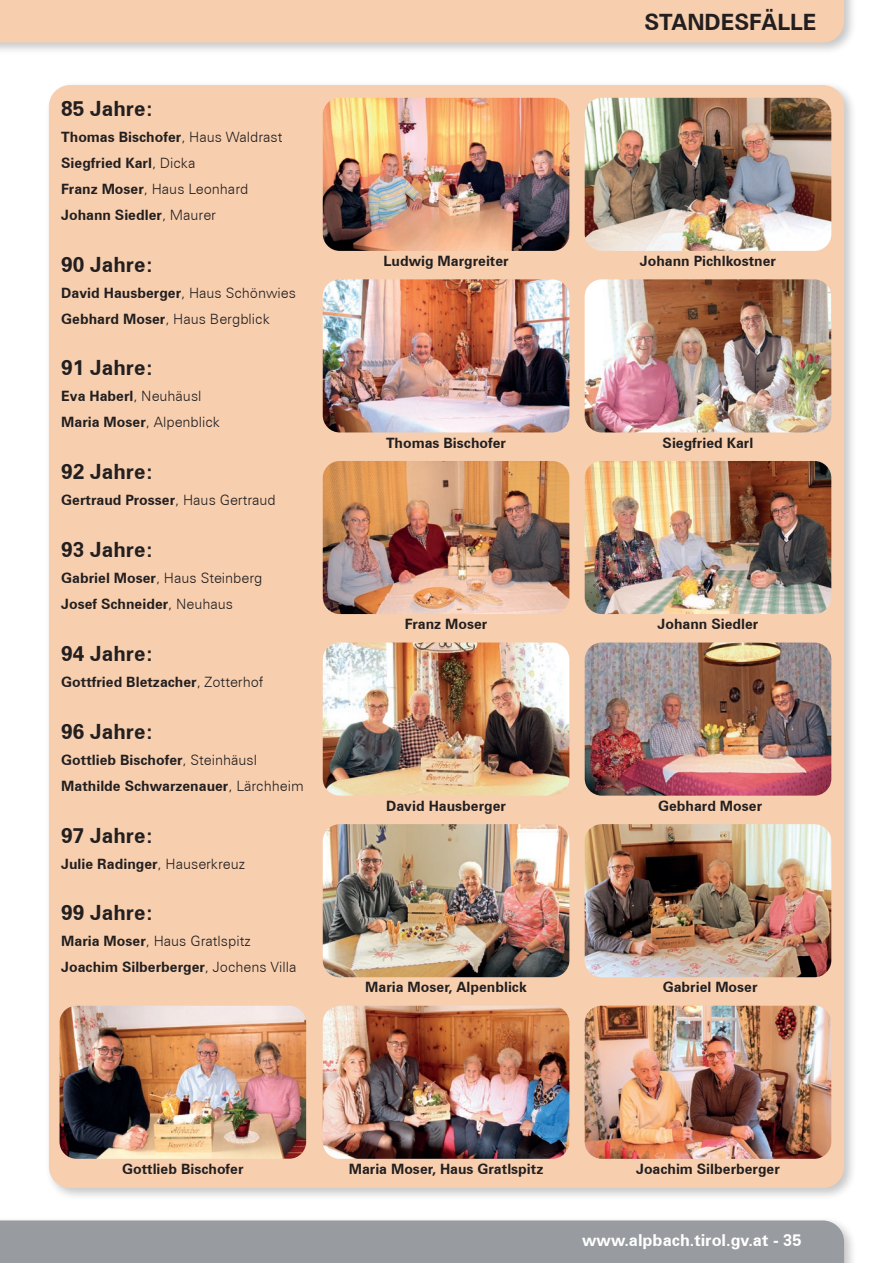
<style>
.page{position:relative;width:893px;height:1263px;background:#fff}
.page>*{position:absolute;margin:0;border:0;box-sizing:border-box;transform-origin:0 0}
.t1{font:700 22.5px "Zurich BT";color:#231f20}
.t2{font:700 21px "Zurich BT";color:#231f20}
.t3{font:700 16.5px "Zurich BT";color:#fff}
.t4{font:700 14.25px/26px "Zurich BT";color:#231f20}
.t5{font:300 14.25px/26px "Zurich BT";color:#231f20}
.s1{font-weight:300}
.s2{font-weight:700}
</style>
<div class="page">
<div style="left:0;top:1216px;width:857px;height:47px;background:#231f20;opacity:.25"></div>
<div style="left:0;top:1220px;width:844px;height:43px;background:#989b9f"></div>
<div style="left:0;top:0;width:857px;height:55px;background:#231f20;opacity:.25"></div>
<div style="left:0;top:0;width:844px;height:43px;background:#f7cfaf"></div>
<div style="left:45px;top:81px;width:812px;height:1119px;background:#231f20;opacity:.25"></div>
<div style="left:49px;top:85px;width:795px;height:1103px;background:#f7cfaf;border-radius:21px"></div>
<img style="left:60px;top:1006px;width:246px;height:153px">
<img style="left:323px;top:1006px;width:246px;height:153px">
<img style="left:323px;top:279px;width:246px;height:153px">
<img style="left:323px;top:98px;width:246px;height:153px">
<img style="left:585px;top:98px;width:246px;height:153px">
<img style="left:323px;top:642px;width:246px;height:154px">
<img style="left:323px;top:824px;width:246px;height:153px">
<img style="left:585px;top:1006px;width:246px;height:153px">
<img style="left:323px;top:461px;width:246px;height:153px">
<img style="left:585px;top:642px;width:246px;height:154px">
<img style="left:585px;top:824px;width:246px;height:153px">
<img style="left:585px;top:461px;width:246px;height:153px">
<img style="left:585px;top:279px;width:246px;height:153px">
<h2 class="t2" style="left:61px;top:96px;width:94px">85 Jahre:</h2>
<p class="t4" style="left:61px;top:124px;width:223px">Thomas Bischofer<span class="s1">, Haus Waldrast<br></span>Siegfried Karl<span class="s1">, Dicka<br></span>Franz Moser<span class="s1">, Haus Leonhard<br></span>Johann Siedler<span class="s1">, Maurer</span></p>
<h2 class="t2" style="left:61px;top:251px;width:94px">90 Jahre:</h2>
<p class="t5" style="left:61px;top:279px;width:236px"><span class="s2">David Hausberger</span>, Haus Schönwies<br><span class="s2">Gebhard Moser</span>, Haus Bergblick</p>
<h2 class="t2" style="left:61px;top:355px;width:94px">91 Jahre:</h2>
<p class="t5" style="left:61px;top:383px;width:160px"><span class="s2">Eva Haberl</span>, Neuhäusl<br><span class="s2">Maria Moser</span>, Alpenblick</p>
<h2 class="t2" style="left:61px;top:459px;width:94px">92 Jahre:</h2>
<p class="t4" style="left:61px;top:487px;width:216px">Gertraud Prosser<span class="s1">, Haus Gertraud</span></p>
<h2 class="t2" style="left:61px;top:537px;width:94px">93 Jahre:</h2>
<p class="t4" style="left:61px;top:565px;width:203px">Gabriel Moser<span class="s1">, Haus Steinberg<br></span>Josef Schneider<span class="s1">, Neuhaus</span></p>
<h2 class="t2" style="left:61px;top:641px;width:94px">94 Jahre:</h2>
<p class="t4" style="left:61px;top:669px;width:204px">Gottfried Bletzacher<span class="s1">, Zotterhof</span></p>
<h2 class="t2" style="left:61px;top:718px;width:94px">96 Jahre:</h2>
<p class="t4" style="left:61px;top:746px;width:244px">Gottlieb Bischofer<span class="s1">, Steinhäusl<br></span>Mathilde Schwarzenauer<span class="s1">, Lärchheim</span></p>
<h2 class="t2" style="left:61px;top:822px;width:94px">97 Jahre:</h2>
<p class="t4" style="left:61px;top:850px;width:185px">Julie Radinger<span class="s1">, Hauserkreuz</span></p>
<h2 class="t2" style="left:61px;top:900px;width:94px">99 Jahre:</h2>
<p class="t4" style="left:61px;top:928px;width:237px">Maria Moser<span class="s1">, Haus Gratlspitz<br></span>Joachim Silberberger<span class="s1">, Jochens Villa</span></p>
<h1 class="t1" style="left:644px;top:8px;width:173px">STANDESFÄLLE</h1>
<p class="t4" style="left:383px;top:248px;width:127px">Ludwig Margreiter</p>
<p class="t4" style="left:640px;top:248px;width:138px">Johann Pichlkostner</p>
<p class="t4" style="left:386px;top:429px;width:122px">Thomas Bischofer</p>
<p class="t4" style="left:663px;top:429px;width:92px">Siegfried Karl</p>
<p class="t4" style="left:405px;top:611px;width:84px">Franz Moser</p>
<p class="t4" style="left:658px;top:611px;width:102px">Johann Siedler</p>
<p class="t4" style="left:386px;top:792px;width:121px">David Hausberger</p>
<p class="t4" style="left:658px;top:792px;width:106px">Gebhard Moser</p>
<p class="t4" style="left:365px;top:974px;width:163px">Maria Moser, Alpenblick</p>
<p class="t4" style="left:663px;top:974px;width:96px">Gabriel Moser</p>
<p class="t4" style="left:122px;top:1156px;width:123px">Gottlieb Bischofer</p>
<p class="t4" style="left:349px;top:1156px;width:196px">Maria Moser, Haus Gratlspitz</p>
<p class="t4" style="left:636px;top:1156px;width:145px">Joachim Silberberger</p>
<p class="t3" style="left:582px;top:1230px;width:221px">www.alpbach.tirol.gv.at - 35</p>
</div>
